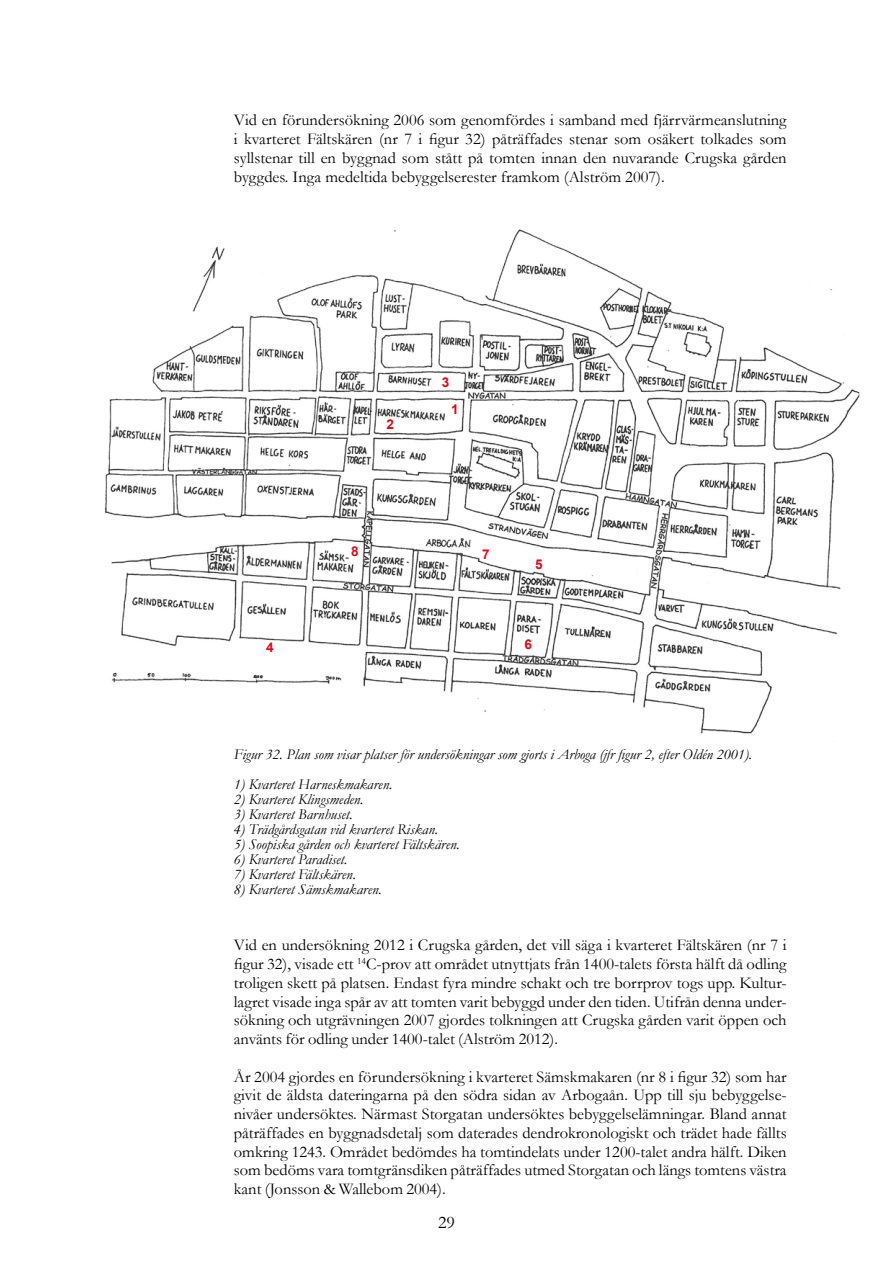
<style>
.page{position:relative;width:893px;height:1263px;background:#fff}
.page>*{position:absolute;margin:0;border:0;box-sizing:border-box;transform-origin:0 0}
.t1{font:18px "Garamond";color:#000}
.t2{font:16.5px/18.8px "Garamond";color:#000;text-align:justify}
.t3{font:italic 15px "Garamond";color:#000}
.t4{font:700 13.5px "Arial";color:#e30613}
</style>
<div class="page">
<img style="left:104px;top:229px;width:756px;height:505px">
<p class="t2" style="left:234px;top:110px;width:554px">Vid en förundersökning 2006 som genomfördes i samband med fjärrvärmeanslutning i kvarteret Fältskären (nr 7 i figur 32) påträffades stenar som osäkert tolkades som syllstenar till en byggnad som stått på tomten innan den nuvarande Crugska gården byggdes. Inga medeltida bebyggelserester framkom (Alström 2007).</p>
<p class="t4" style="left:442px;top:372px;width:9px">3</p>
<p class="t4" style="left:386px;top:415px;width:9px">2</p>
<p class="t4" style="left:351px;top:541px;width:9px">8</p>
<p class="t4" style="left:451px;top:400px;width:9px">1</p>
<p class="t4" style="left:482px;top:544px;width:9px">7</p>
<p class="t4" style="left:535px;top:555px;width:9px">5</p>
<p class="t4" style="left:266px;top:638px;width:9px">4</p>
<p class="t4" style="left:525px;top:635px;width:9px">6</p>
<p class="t3" style="left:234px;top:744px;width:520px">Figur 32. Plan som visar platser för undersökningar som gjorts i Arboga (jfr figur 2, efter Oldén 2001).</p>
<p class="t3" style="left:234px;top:774px;width:160px">1) Kvarteret Harneskmakaren.</p>
<p class="t3" style="left:234px;top:789px;width:131px">2) Kvarteret Klingsmeden.</p>
<p class="t3" style="left:234px;top:804px;width:120px">3) Kvarteret Barnhuset.</p>
<p class="t3" style="left:234px;top:819px;width:206px">4) Trädgårdsgatan vid kvarteret Riskan.</p>
<p class="t3" style="left:234px;top:834px;width:227px">5) Soopiska gården och kvarteret Fältskären.</p>
<p class="t3" style="left:234px;top:849px;width:115px">6) Kvarteret Paradiset.</p>
<p class="t3" style="left:234px;top:864px;width:124px">7) Kvarteret Fältskären.</p>
<p class="t3" style="left:234px;top:879px;width:149px">8) Kvarteret Sämskmakaren.</p>
<p class="t2" style="left:234px;top:935px;width:554px">Vid en undersökning 2012 i Crugska gården, det vill säga i kvarteret Fältskären (nr 7 i figur 32), visade ett <sup>14</sup>C-prov att området utnyttjats från 1400-talets första hälft då odling troligen skett på platsen. Endast fyra mindre schakt och tre borrprov togs upp. Kultur&shy;lagret visade inga spår av att tomten varit bebyggd under den tiden. Utifrån denna under&shy;sökning och utgrävningen 2007 gjordes tolkningen att Crugska gården varit öppen och använts för odling under 1400-talet (Alström 2012).</p>
<p class="t2" style="left:234px;top:1067px;width:554px">År 2004 gjordes en förundersökning i kvarteret Sämskmakaren (nr 8 i figur 32) som har givit de äldsta dateringarna på den södra sidan av Arbogaån. Upp till sju bebyggelse&shy;nivåer undersöktes. Närmast Storgatan undersöktes bebyggelselämningar. Bland annat påträffades en byggnadsdetalj som daterades dendrokronologiskt och trädet hade fällts omkring 1243. Området bedömdes ha tomtindelats under 1200-talet andra hälft. Diken som bedöms vara tomtgränsdiken påträffades utmed Storgatan och längs tomtens västra kant (Jonsson &amp; Wallebom 2004).</p>
<p class="t1" style="left:438px;top:1210px;width:18px">29</p>
</div>
